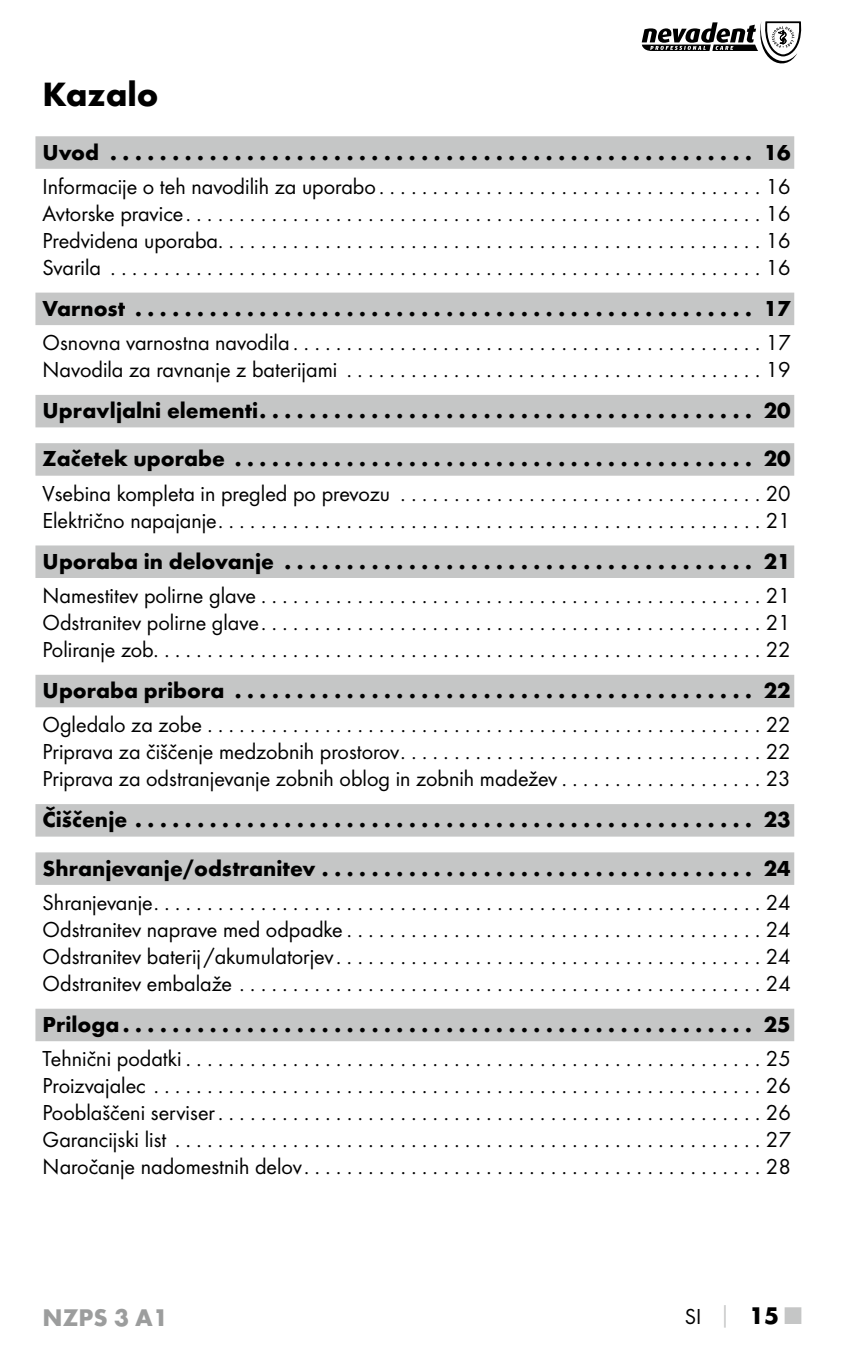
<style>
.page{position:relative;width:851px;height:1347px;background:#fff}
.page>*{position:absolute;margin:0;border:0;box-sizing:border-box;transform-origin:0 0}
.t1{font:700 35px "Futura";color:#000}
.t2{font:700 25px "Futura";color:#9c9d9d}
.t3{font:22.5px/27px "Futura Boo";color:#000;text-align:justify}
.t4{font:700 22.5px/48.2px "Futura";color:#000}
.s1{font-family:"Futura";font-weight:700;color:#c5c6c6}
.s2{font-family:"Futura";font-weight:700;font-size:25px}
.s3{font-family:"Futura";font-weight:700;font-size:25px;color:#c5c6c6}
</style>
<div class="page">
<svg style="left:641px;top:21px;width:160px;height:42px"></svg>
<div style="left:35px;top:136px;width:759px;height:33px;background:#c5c6c6"></div>
<div style="left:35px;top:292px;width:759px;height:33px;background:#c5c6c6"></div>
<div style="left:35px;top:395px;width:759px;height:32px;background:#c5c6c6"></div>
<div style="left:35px;top:443px;width:759px;height:33px;background:#c5c6c6"></div>
<div style="left:35px;top:545px;width:759px;height:33px;background:#c5c6c6"></div>
<div style="left:35px;top:675px;width:759px;height:32px;background:#c5c6c6"></div>
<div style="left:35px;top:804px;width:759px;height:32px;background:#c5c6c6"></div>
<div style="left:35px;top:852px;width:759px;height:33px;background:#c5c6c6"></div>
<div style="left:35px;top:1008px;width:759px;height:33px;background:#c5c6c6"></div>
<h1 class="t1" style="left:43px;top:72px;width:117px">Kazalo</h1>
<p class="t4" style="left:43px;top:128px;width:749px">Uvod . . . . . . . . . . . . . . . . . . . . . . . . . . . . . . . . . . . . . . . . . . . . . . . . . . . . 16</p>
<p class="t3" style="left:43px;top:172px;width:749px">Informacije o teh navodilih za uporabo . . . . . . . . . . . . . . . . . . . . . . . . . . . . . . . . . . . . 16<br>Avtorske pravice . . . . . . . . . . . . . . . . . . . . . . . . . . . . . . . . . . . . . . . . . . . . . . . . . . . . . . 16<br>Predvidena uporaba...................................................16<br>Svarila . . . . . . . . . . . . . . . . . . . . . . . . . . . . . . . . . . . . . . . . . . . . . . . . . . . . . . . . . . . . . 16</p>
<p class="t4" style="left:43px;top:284px;width:749px">Varnost . . . . . . . . . . . . . . . . . . . . . . . . . . . . . . . . . . . . . . . . . . . . . . . . . . 17</p>
<p class="t3" style="left:43px;top:329px;width:749px">Osnovna varnostna navodila . . . . . . . . . . . . . . . . . . . . . . . . . . . . . . . . . . . . . . . . . . . . 17<br>Navodila za ravnanje z baterijami . . . . . . . . . . . . . . . . . . . . . . . . . . . . . . . . . . . . . . . 19</p>
<p class="t4" style="left:43px;top:386px;width:749px">Upravljalni elementi . . . . . . . . . . . . . . . . . . . . . . . . . . . . . . . . . . . . . . . . 20<br>Začetek uporabe . . . . . . . . . . . . . . . . . . . . . . . . . . . . . . . . . . . . . . . . . . 20</p>
<p class="t3" style="left:43px;top:479px;width:749px">Vsebina kompleta in pregled po prevozu . . . . . . . . . . . . . . . . . . . . . . . . . . . . . . . . . . 20<br>Električno napajanje . . . . . . . . . . . . . . . . . . . . . . . . . . . . . . . . . . . . . . . . . . . . . . . . . . . 21</p>
<p class="t4" style="left:43px;top:537px;width:749px">Uporaba in delovanje . . . . . . . . . . . . . . . . . . . . . . . . . . . . . . . . . . . . . . 21</p>
<p class="t3" style="left:43px;top:582px;width:749px">Namestitev polirne glave . . . . . . . . . . . . . . . . . . . . . . . . . . . . . . . . . . . . . . . . . . . . . . . 21<br>Odstranitev polirne glave . . . . . . . . . . . . . . . . . . . . . . . . . . . . . . . . . . . . . . . . . . . . . . . 21<br>Poliranje zob.........................................................22</p>
<p class="t4" style="left:43px;top:666px;width:749px">Uporaba pribora . . . . . . . . . . . . . . . . . . . . . . . . . . . . . . . . . . . . . . . . . . 22</p>
<p class="t3" style="left:43px;top:711px;width:749px">Ogledalo za zobe . . . . . . . . . . . . . . . . . . . . . . . . . . . . . . . . . . . . . . . . . . . . . . . . . . . . 22<br>Priprava za čiščenje medzobnih prostorov . . . . . . . . . . . . . . . . . . . . . . . . . . . . . . . . . . 22<br>Priprava za odstranjevanje zobnih oblog in zobnih madežev . . . . . . . . . . . . . . . . . . . 23</p>
<p class="t4" style="left:43px;top:795px;width:749px">Čiščenje . . . . . . . . . . . . . . . . . . . . . . . . . . . . . . . . . . . . . . . . . . . . . . . . . . 23<br>Shranjevanje/odstranitev . . . . . . . . . . . . . . . . . . . . . . . . . . . . . . . . . . . 24</p>
<p class="t3" style="left:43px;top:888px;width:749px">Shranjevanje . . . . . . . . . . . . . . . . . . . . . . . . . . . . . . . . . . . . . . . . . . . . . . . . . . . . . . . . . 24<br>Odstranitev naprave med odpadke . . . . . . . . . . . . . . . . . . . . . . . . . . . . . . . . . . . . . . . 24<br>Odstranitev baterij /akumulatorjev . . . . . . . . . . . . . . . . . . . . . . . . . . . . . . . . . . . . . . . . 24<br>Odstranitev embalaže . . . . . . . . . . . . . . . . . . . . . . . . . . . . . . . . . . . . . . . . . . . . . . . . . 24</p>
<p class="t4" style="left:43px;top:1000px;width:749px">Priloga . . . . . . . . . . . . . . . . . . . . . . . . . . . . . . . . . . . . . . . . . . . . . . . . . . . 25</p>
<p class="t3" style="left:43px;top:1045px;width:749px">Tehnični podatki . . . . . . . . . . . . . . . . . . . . . . . . . . . . . . . . . . . . . . . . . . . . . . . . . . . . . . 25<br>Proizvajalec . . . . . . . . . . . . . . . . . . . . . . . . . . . . . . . . . . . . . . . . . . . . . . . . . . . . . . . . . 26<br>Pooblaščeni serviser . . . . . . . . . . . . . . . . . . . . . . . . . . . . . . . . . . . . . . . . . . . . . . . . . . . 26<br>Garancijski list . . . . . . . . . . . . . . . . . . . . . . . . . . . . . . . . . . . . . . . . . . . . . . . . . . . . . . . 27<br>Naročanje nadomestnih delov . . . . . . . . . . . . . . . . . . . . . . . . . . . . . . . . . . . . . . . . . . . 28</p>
<p class="t2" style="left:43px;top:1301px;width:127px">NZPS 3 A1</p>
<p class="t3" style="left:684px;top:1303px;width:118px">SI <span class="s1">│</span> <span class="s2">15</span> <span class="s3">■</span></p>
</div>
